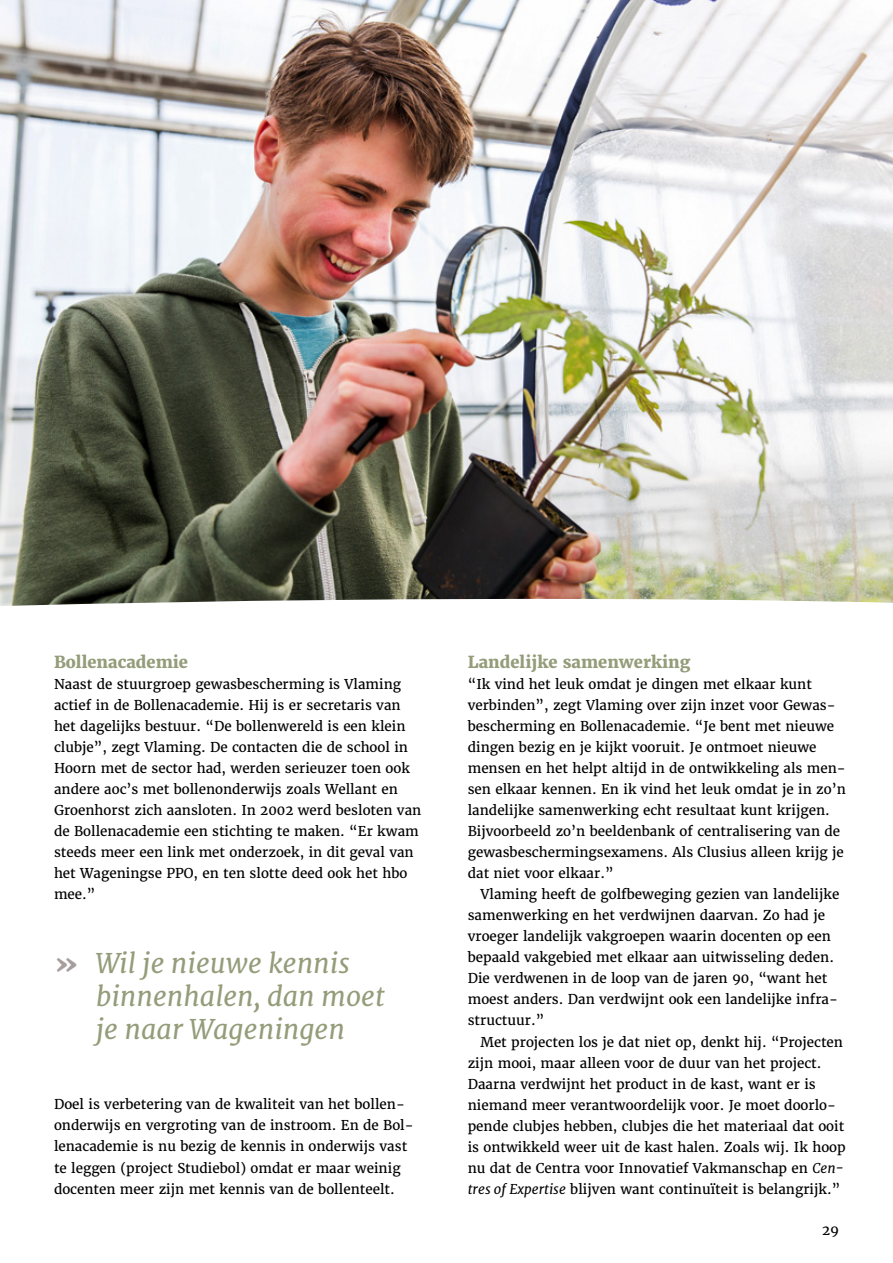
<style>
.page{position:relative;width:893px;height:1263px;background:#fff}
.page>*{position:absolute;margin:0;border:0;box-sizing:border-box;transform-origin:0 0}
.t1{font:italic 27px/33px "Merriweather";color:#949c79}
.t2{font:800 16.5px "Merriweather";color:#949c79}
.t3{font:13.5px/21px "Merriweather";color:#000}
.s1{font-weight:800;font-style:normal;color:#a59e9c}
.s2{font-style:italic}
</style>
<div class="page">
<img style="left:0;top:0;width:893px;height:606px">
<p class="t2" style="left:54px;top:652px;width:136px">Bollenacademie</p>
<p class="t3" style="left:54px;top:674px;width:369px">Naast de stuurgroep gewasbescherming is Vlaming actief in de Bollenacademie. Hij is er secretaris van het dagelijks bestuur. “De bollenwereld is een klein clubje”, zegt Vlaming. De contacten die de school in Hoorn met de sector had, werden serieuzer toen ook andere aoc’s met bollenonderwijs zoals Wellant en Groenhorst zich aansloten. In 2002 werd besloten van de Bollenacademie een stichting te maken. “Er kwam steeds meer een link met onderzoek, in dit geval van het Wageningse PPO, en ten slotte deed ook het hbo mee.”</p>
<h1 class="t1" style="left:96px;top:947px;width:291px;text-indent:-42px"><span class="s1">»</span> Wil je nieuwe kennis binnenhalen, dan moet je naar Wageningen</h1>
<p class="t3" style="left:54px;top:1094px;width:361px">Doel is verbetering van de kwaliteit van het bollen&shy;onderwijs en vergroting van de instroom. En de Bol&shy;lenacademie is nu bezig de kennis in onderwijs vast te leggen (project Studiebol) omdat er maar weinig docenten meer zijn met kennis van de bollenteelt.</p>
<p class="t2" style="left:468px;top:652px;width:224px">Landelijke samenwerking</p>
<p class="t3" style="left:468px;top:674px;width:380px">“Ik vind het leuk omdat je dingen met elkaar kunt verbinden”, zegt Vlaming over zijn inzet voor Gewas&shy;bescherming en Bollenacademie. “Je bent met nieuwe dingen bezig en je kijkt vooruit. Je ontmoet nieuwe mensen en het helpt altijd in de ontwikkeling als men&shy;sen elkaar kennen. En ik vind het leuk omdat je in zo’n landelijke samenwerking echt resultaat kunt krijgen.<br>Bijvoorbeeld zo’n beeldenbank of centralisering van de gewasbeschermingsexamens. Als Clusius alleen krijg je dat niet voor elkaar.”</p>
<p class="t3" style="left:468px;top:884px;width:373px;text-indent:13px">Vlaming heeft de golfbeweging gezien van landelijke samenwerking en het verdwijnen daarvan. Zo had je vroeger landelijk vakgroepen waarin docenten op een bepaald vakgebied met elkaar aan uitwisseling deden.<br>Die verdwenen in de loop van de jaren 90, “want het moest anders. Dan verdwijnt ook een landelijke infra&shy;structuur.”</p>
<p class="t3" style="left:468px;top:1031px;width:379px;text-indent:13px">Met projecten los je dat niet op, denkt hij. “Projecten zijn mooi, maar alleen voor de duur van het project.<br>Daarna verdwijnt het product in de kast, want er is niemand meer verantwoordelijk voor. Je moet doorlo&shy;pende clubjes hebben, clubjes die het materiaal dat ooit is ontwikkeld weer uit de kast halen. Zoals wij. Ik hoop nu dat de Centra voor Innovatief Vakmanschap en <span class="s2">Cen&shy;tres of Expertise</span> blijven want continuïteit is belangrijk.”</p>
<p class="t3" style="left:822px;top:1220px;width:18px">29</p>
</div>
